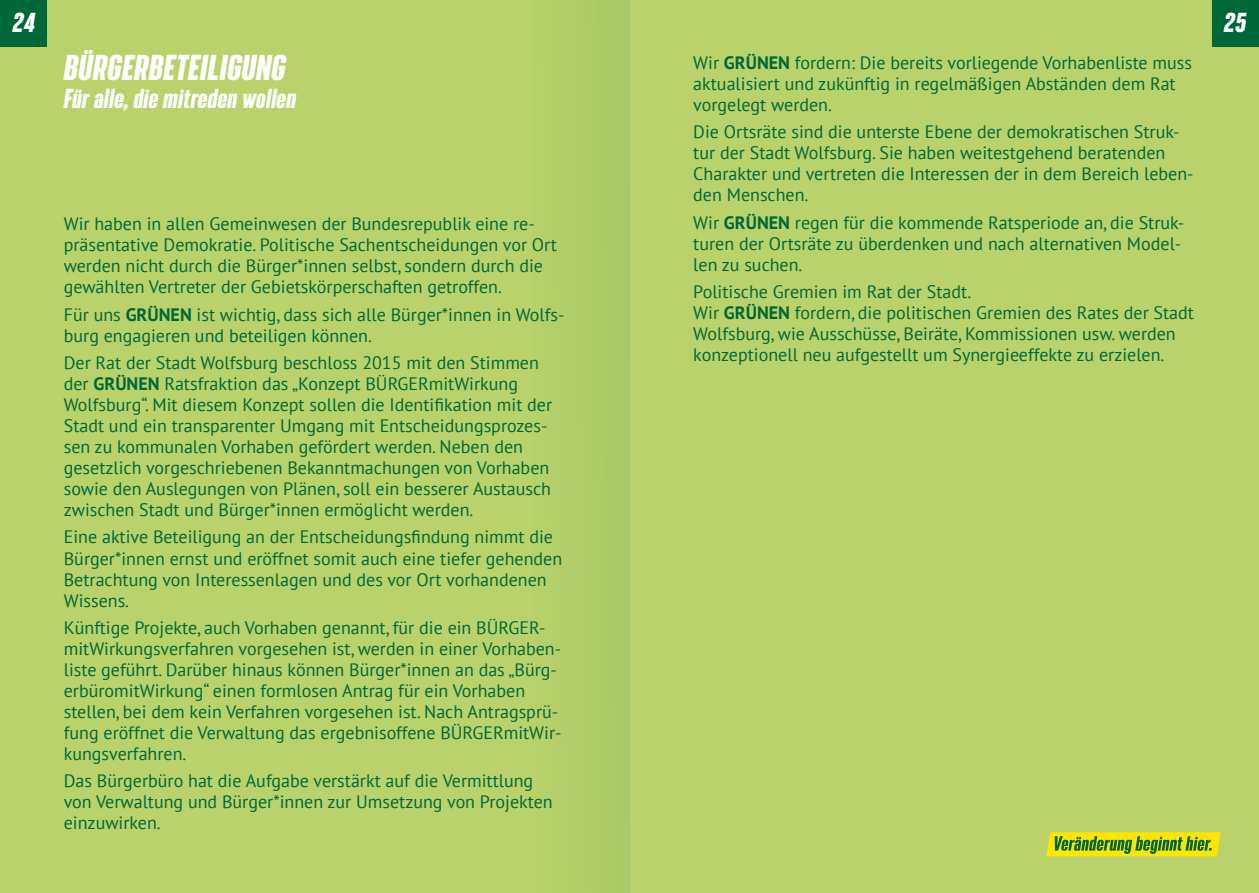
<style>
.page{position:relative;width:1259px;height:893px;background:#b9d26b}
.page>*{position:absolute;margin:0;border:0;box-sizing:border-box;transform-origin:0 0}
.t1{font:italic 700 31.5px "Bereit";letter-spacing:.01em;color:#fff}
.t2{font:italic 700 24px "Bereit";letter-spacing:.01em;color:#fff}
.t3{font:18px/21px "PT Sans";color:#006838}
.s1{font-weight:700}
</style>
<div class="page">
<div style="left:531px;top:0;width:98px;height:893px;background:#b0cd68"></div>
<svg style="left:1046px;top:832px;width:174px;height:24px;background:#b3c013"></svg>
<div style="left:0;top:0;width:47px;height:47px;background:#006838"></div>
<div style="left:1212px;top:0;width:47px;height:47px;background:#006838"></div>
<h2 class="t2" style="left:13px;top:8px;width:24px">24</h2>
<h2 class="t2" style="left:1224px;top:8px;width:24px">25</h2>
<h1 class="t1" style="left:64px;top:49px;width:223px">BÜRGERBETEILIGUNG</h1>
<h2 class="t2" style="left:64px;top:85px;width:234px">Für alle, die mitreden wollen</h2>
<p class="t3" style="left:64px;top:213px;width:495px">Wir haben in allen Gemeinwesen der Bundesrepublik eine re&shy;präsentative Demokratie. Politische Sachentscheidungen vor Ort werden nicht durch die Bürger*innen selbst, sondern durch die gewählten Vertreter der Gebietskörperschaften getroffen.</p>
<p class="t3" style="left:64px;top:303px;width:502px">Für uns <span class="s1">GRÜNEN</span> ist wichtig, dass sich alle Bürger*innen in Wolfs&shy;burg engagieren und beteiligen können.</p>
<p class="t3" style="left:64px;top:352px;width:490px">Der Rat der Stadt Wolfsburg beschloss 2015 mit den Stimmen der <span class="s1">GRÜNEN</span> Ratsfraktion das „Konzept BÜRGERmitWirkung Wolfsburg“. Mit diesem Konzept sollen die Identifikation mit der Stadt und ein transparenter Umgang mit Entscheidungsprozes&shy;sen zu kommunalen Vorhaben gefördert werden. Neben den gesetzlich vorgeschriebenen Bekanntmachungen von Vorhaben sowie den Auslegungen von Plänen, soll ein besserer Austausch zwischen Stadt und Bürger*innen ermöglicht werden.</p>
<p class="t3" style="left:64px;top:526px;width:500px">Eine aktive Beteiligung an der Entscheidungsfindung nimmt die Bürger*innen ernst und eröffnet somit auch eine tiefer gehenden Betrachtung von Interessenlagen und des vor Ort vorhandenen Wissens.</p>
<p class="t3" style="left:64px;top:617px;width:499px">Künftige Projekte, auch Vorhaben genannt, für die ein BÜRGER&shy;mitWirkungsverfahren vorgesehen ist, werden in einer Vorhaben&shy;liste geführt. Darüber hinaus können Bürger*innen an das „Bürg&shy;erbüromitWirkung“ einen formlosen Antrag für ein Vorhaben stellen, bei dem kein Verfahren vorgesehen ist. Nach Antragsprü&shy;fung eröffnet die Verwaltung das ergebnisoffene BÜRGERmitWir&shy;kungsverfahren.</p>
<p class="t3" style="left:64px;top:770px;width:490px">Das Bürgerbüro hat die Aufgabe verstärkt auf die Vermittlung von Verwaltung und Bürger*innen zur Umsetzung von Projekten einzuwirken.</p>
<p class="t3" style="left:693px;top:52px;width:500px">Wir <span class="s1">GRÜNEN</span> fordern: Die bereits vorliegende Vorhabenliste muss aktualisiert und zukünftig in regelmäßigen Abständen dem Rat vorgelegt werden.</p>
<p class="t3" style="left:693px;top:121px;width:502px">Die Ortsräte sind die unterste Ebene der demokratischen Struk&shy;tur der Stadt Wolfsburg. Sie haben weitestgehend beratenden Charakter und vertreten die Interessen der in dem Bereich leben&shy;den Menschen.</p>
<p class="t3" style="left:693px;top:211px;width:493px">Wir <span class="s1">GRÜNEN</span> regen für die kommende Ratsperiode an, die Struk&shy;turen der Ortsräte zu überdenken und nach alternativen Model&shy;len zu suchen.</p>
<p class="t3" style="left:693px;top:281px;width:502px">Politische Gremien im Rat der Stadt.<br>Wir <span class="s1">GRÜNEN</span> fordern, die politischen Gremien des Rates der Stadt Wolfsburg, wie Ausschüsse, Beiräte, Kommissionen usw. werden konzeptionell neu aufgestellt um Synergieeffekte zu erzielen.</p>
</div>
